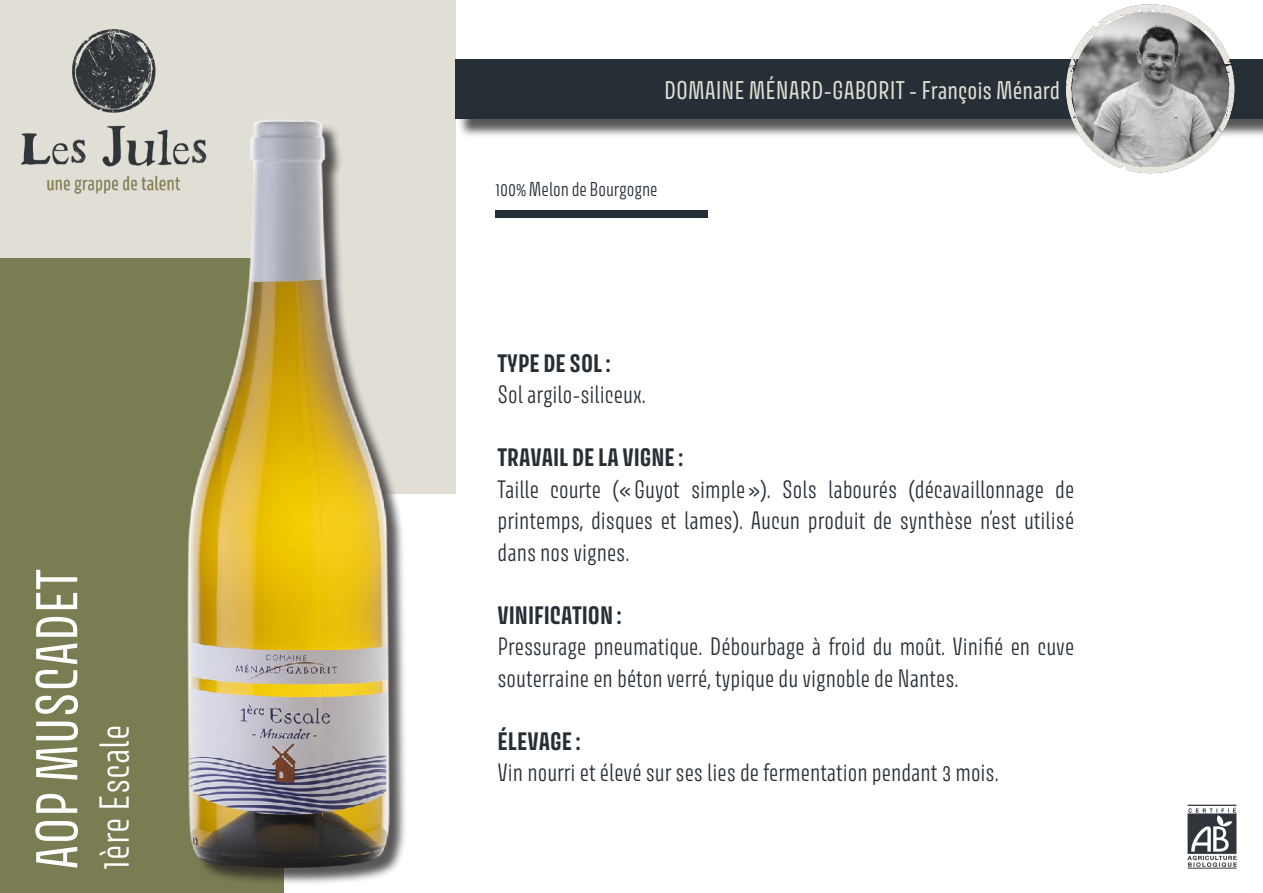
<style>
.page{position:relative;width:1263px;height:893px;background:#fff}
.page>*{position:absolute;margin:0;border:0;box-sizing:border-box;transform-origin:0 0}
.t1{font:52.5px "Avory I Latn";color:#fff}
.t2{font:300 37.5px "Avory I Latn";color:#fff}
.t3{font:22.95px "Avory I Latn";color:#e1ded6}
.t4{font:300 22.5px/31.5px "Avory I Latn";color:#272f36;text-align:justify}
.t5{font:700 22.5px "Avory I Latn";color:#272f36}
.t6{font:300 18px "Avory I Latn";color:#272f36}
</style>
<div class="page">
<div style="left:0;top:0;width:455px;height:494px;background:#e1ded6"></div>
<div style="left:0;top:258px;width:283px;height:635px;background:#7a7c52"></div>
<img style="left:21px;top:29px;width:167px;height:165px">
<div style="left:495px;top:211px;width:213px;height:7px;background:#272f36"></div>
<div style="left:191px;top:123px;width:216px;height:763px;background:#231f20;opacity:.75"></div>
<img style="left:188px;top:120px;width:201px;height:747px">
<img style="left:1187px;top:804px;width:50px;height:65px">
<div style="left:458px;top:62px;width:805px;height:76px;background:#231f20;opacity:.75"></div>
<div style="left:455px;top:59px;width:808px;height:60px;background:#272f36"></div>
<img style="left:1065px;top:4px;width:170px;height:170px">
<img style="left:1072px;top:13px;width:156px;height:153px">
<p class="t1" style="left:24px;top:870px;width:302px;rotate:-90deg">AOP MUSCADET</p>
<p class="t2" style="left:91px;top:870px;width:147px;rotate:-90deg">1ère Escale</p>
<p class="t3" style="left:664px;top:76px;width:397px">DOMAINE MÉNARD-GABORIT - François Ménard</p>
<p class="t6" style="left:495px;top:177px;width:164px">100% Melon de Bourgogne</p>
<p class="t5" style="left:497px;top:349px;width:115px">TYPE DE SOL :</p>
<p class="t4" style="left:497px;top:379px;width:150px">Sol argilo-siliceux.</p>
<p class="t5" style="left:497px;top:443px;width:187px">TRAVAIL DE LA VIGNE :</p>
<p class="t4" style="left:497px;top:474px;width:578px">Taille courte (« Guyot simple »). Sols labourés (décavaillonnage de printemps, disques et lames). Aucun produit de synthèse n’est utilisé dans nos vignes.</p>
<p class="t5" style="left:497px;top:601px;width:125px">VINIFICATION :</p>
<p class="t4" style="left:497px;top:631px;width:578px">Pressurage pneumatique. Débourbage à froid du moût. Vinifié en cuve souterraine en béton verré, typique du vignoble de Nantes.</p>
<p class="t5" style="left:497px;top:727px;width:84px">ÉLEVAGE :</p>
<p class="t4" style="left:497px;top:757px;width:503px">Vin nourri et élevé sur ses lies de fermentation pendant 3 mois.</p>
</div>
